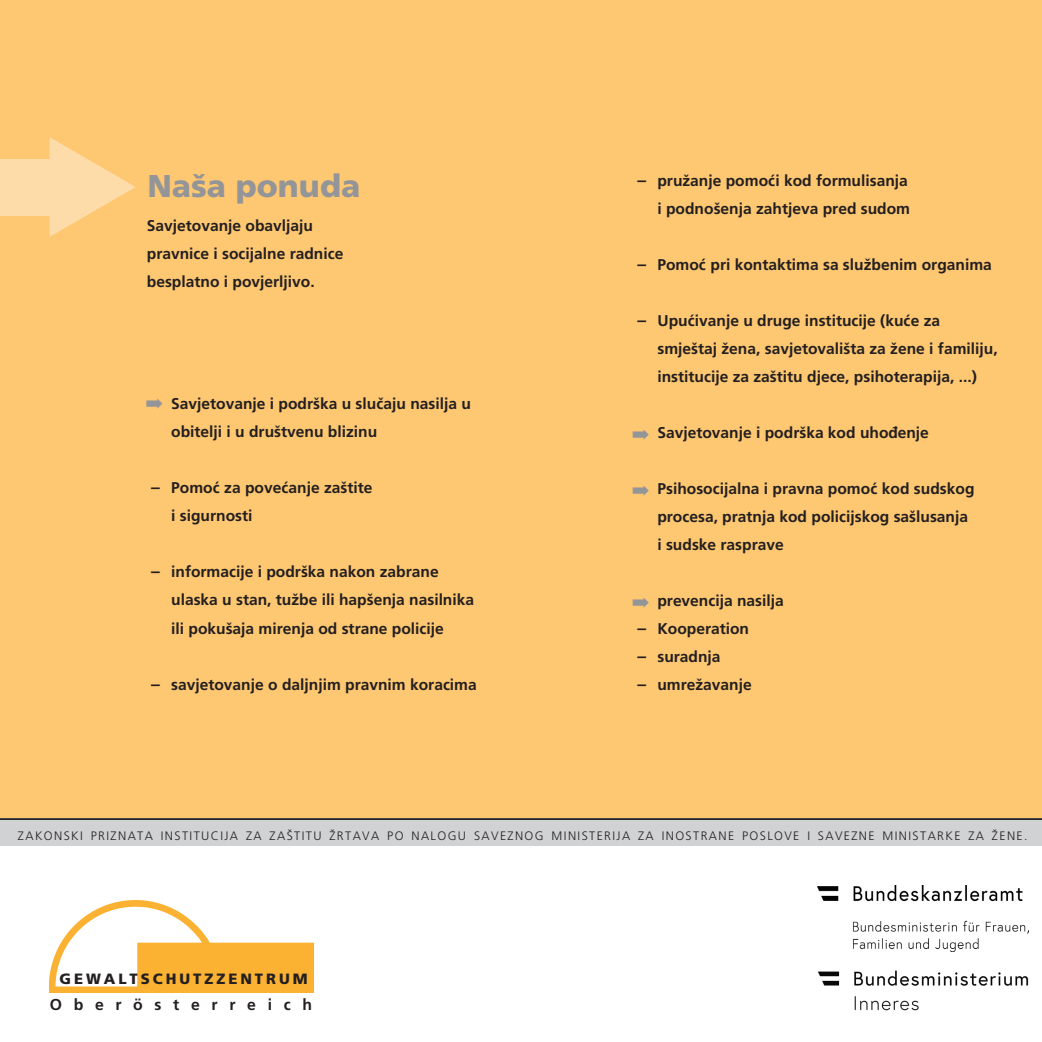
<style>
.page{position:relative;width:1042px;height:1042px;background:#fff}
.page>*{position:absolute;margin:0;border:0;box-sizing:border-box;transform-origin:0 0}
.t1{font:900 31.5px "Frutiger";color:#939598}
.t2{font:700 15.75px "Frutiger";letter-spacing:.745em;color:#231f20}
.t3{font:700 15.58px/28px "Frutiger";color:#231f20}
.t4{font:900 14.88px "Frutiger";letter-spacing:.2em;color:#231f20}
.t5{font:300 12.25px "Frutiger";letter-spacing:.115em;color:#231f20}
.s1{font-size:17.5px}
</style>
<div class="page">
<div style="left:0;top:0;width:1042px;height:819px;background:#fec771"></div>
<div style="left:0;top:819px;width:1042px;height:27px;background:#d1d2d4"></div>
<hr style="left:0;top:818px;width:1042px;height:2px;background:#231f20">
<img style="left:50px;top:900px;width:264px;height:92px">
<div style="left:0;top:160px;width:83px;height:56px;background:#fedca9"></div>
<img style="left:818px;top:885px;width:210px;height:66px">
<img style="left:818px;top:970px;width:210px;height:41px">
<p class="t1" style="left:147px;top:167px;width:214px">NAŠA PONUDA</p>
<p class="t3" style="left:147px;top:211px;width:168px">Savjetovanje obavljaju</p>
<p class="t3" style="left:147px;top:239px;width:198px">pravnice i socijalne radnice</p>
<p class="t3" style="left:147px;top:267px;width:169px">besplatno i povjerljivo.</p>
<p class="t3" style="left:171px;top:390px;width:301px">Savjetovanje i podrška u slucˇaju nasilja u</p>
<p class="t3" style="left:171px;top:418px;width:207px">obitelji i u društvenu blizinu</p>
<p class="t3" style="left:151px;top:474px;width:223px"><span class="s1">–</span> Pomoc´ za povec´anje zaštite</p>
<p class="t3" style="left:171px;top:502px;width:83px">i sigurnosti</p>
<p class="t3" style="left:151px;top:558px;width:289px"><span class="s1">–</span> informacije i podrška nakon zabrane</p>
<p class="t3" style="left:171px;top:586px;width:304px">ulaska u stan, tužbe ili hapšenja nasilnika</p>
<p class="t3" style="left:171px;top:614px;width:274px">ili pokušaja mirenja od strane policije</p>
<p class="t3" style="left:151px;top:670px;width:327px"><span class="s1">–</span> savjetovanje o daljnjim pravnim koracima</p>
<p class="t3" style="left:637px;top:167px;width:272px"><span class="s1">–</span> pružanje pomoc´i kod formulisanja</p>
<p class="t3" style="left:657px;top:195px;width:254px">i podnošenja zahtjeva pred sudom</p>
<p class="t3" style="left:637px;top:251px;width:356px"><span class="s1">–</span> Pomoc´ pri kontaktima sa službenim organima</p>
<p class="t3" style="left:637px;top:307px;width:304px"><span class="s1">–</span> Upuc´ivanje u druge institucije (kuc´e za</p>
<p class="t3" style="left:657px;top:335px;width:342px">smještaj žena, savjetovališta za žene i familiju, institucije za zaštitu djece, psihoterapija, ...)</p>
<p class="t3" style="left:657px;top:419px;width:273px">Savjetovanje i podrška kod uhod¯enje</p>
<p class="t3" style="left:657px;top:475px;width:319px">Psihosocijalna i pravna pomoc´ kod sudskog procesa, pratnja kod policijskog sašlusanja</p>
<p class="t3" style="left:657px;top:531px;width:128px">i sudske rasprave</p>
<p class="t3" style="left:657px;top:587px;width:128px">prevencija nasilja</p>
<p class="t3" style="left:637px;top:615px;width:113px"><span class="s1">–</span> Kooperation</p>
<p class="t3" style="left:637px;top:643px;width:85px"><span class="s1">–</span> suradnja</p>
<p class="t3" style="left:637px;top:671px;width:116px"><span class="s1">–</span> umrežavanje</p>
<p class="t5" style="left:18px;top:828px;width:1011px">ZAKONSKI PRIZNATA INSTITUCIJA ZA ZAŠTITU ŽRTAVA PO NALOGU SAVEZNOG MINISTERIJA ZA INOSTRANE POSLOVE I SAVEZNE MINISTARKE ZA ŽENE.</p>
<p class="t4" style="left:60px;top:969px;width:250px">GEWALTSCHUTZZENTRUM</p>
<p class="t2" style="left:50px;top:995px;width:264px">Oberösterreich</p>
</div>
